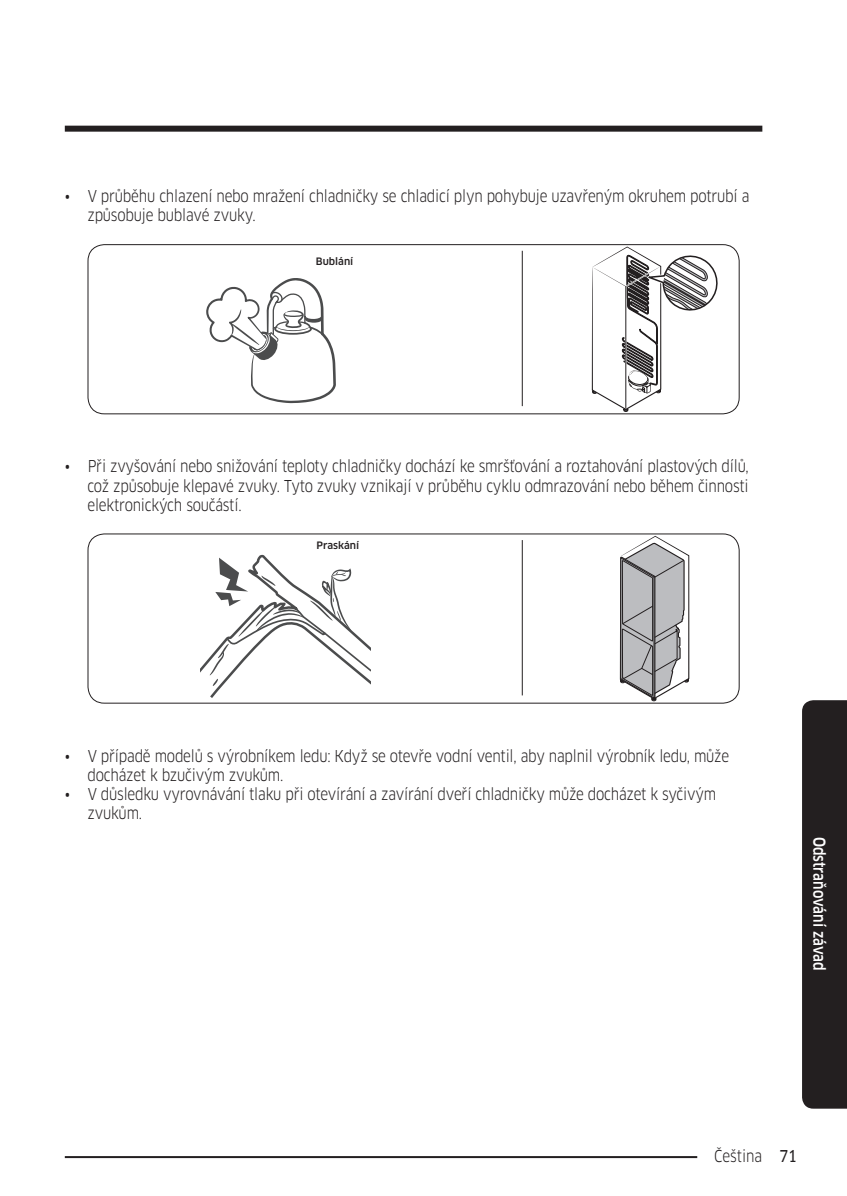
<style>
.page{position:relative;width:847px;height:1196px;background:#fff}
.page>*{position:absolute;margin:0;border:0;box-sizing:border-box;transform-origin:0 0}
.t1{font:16px/19.2px "Samsung Clan Pro";letter-spacing:-.015em;color:#231f20;scale:.85 1}
.Sidebar{font:500 16px "Samsung Clan Pro";color:#fff;scale:.85 1}
.image{font:500 10px "Samsung Clan Pro";color:#231f20}
.s1{font-family:"Samsung Clan Pro News"}
</style>
<div class="page">
<div style="left:65px;top:126px;width:697px;height:6px;background:#231f20"></div>
<hr style="left:65px;top:1155px;width:697px;height:2px;background:#231f20">
<div style="left:697px;top:1144px;width:82px;height:20px;background:#fff"></div>
<div style="left:802px;top:700px;width:45px;height:408px;background:#231f20"></div>
<hr style="left:522px;top:251px;width:1px;height:155px;background:#231f20">
<svg style="left:206px;top:278px;width:130px;height:125px"></svg>
<svg style="left:592px;top:246px;width:126px;height:166px"></svg>
<div style="left:87px;top:244px;width:652px;height:170px;border:1px solid #231f20;border-radius:17px"></div>
<hr style="left:522px;top:540px;width:1px;height:155px;background:#231f20">
<svg style="left:200px;top:555px;width:170px;height:143px"></svg>
<svg style="left:619px;top:536px;width:70px;height:165px"></svg>
<div style="left:87px;top:533px;width:652px;height:170px;border:1px solid #231f20;border-radius:17px"></div>
<p class="t1" style="left:87px;top:187px;width:780px;text-indent:-23px">• V průběhu chlazení nebo mražení chladničky se chladicí plyn pohybuje uzavřeným okruhem potrubí a způsobuje bublavé zvuky.</p>
<p class="image" style="left:316px;top:256px;width:39px">Bublání</p>
<p class="t1" style="left:87px;top:457px;width:779px;text-align:justify;text-indent:-23px">• Při zvyšování nebo snižování teploty chladničky dochází ke smršťování a roztahování plastových dílů, což způsobuje klepavé zvuky. Tyto zvuky vznikají v průběhu cyklu odmrazování nebo během činnosti elektronických součástí.</p>
<p class="image" style="left:316px;top:539px;width:44px">Praskání</p>
<p class="t1" style="left:87px;top:746px;width:756px;text-indent:-23px">• V případě modelů s výrobníkem ledu: Když se otevře vodní ventil, aby naplnil výrobník ledu, může docházet k bzučivým zvukům.</p>
<p class="t1" style="left:87px;top:784px;width:741px;text-indent:-23px">• V důsledku vyrovnávání tlaku při otevírání a zavírání dveří chladničky může docházet k syčivým zvukům.</p>
<p class="Sidebar" style="left:828px;top:836px;width:159px;rotate:90deg">Odstraňování závad</p>
<p class="t1" style="left:714px;top:1146px;width:99px">Čeština <span class="s1">71</span></p>
</div>
